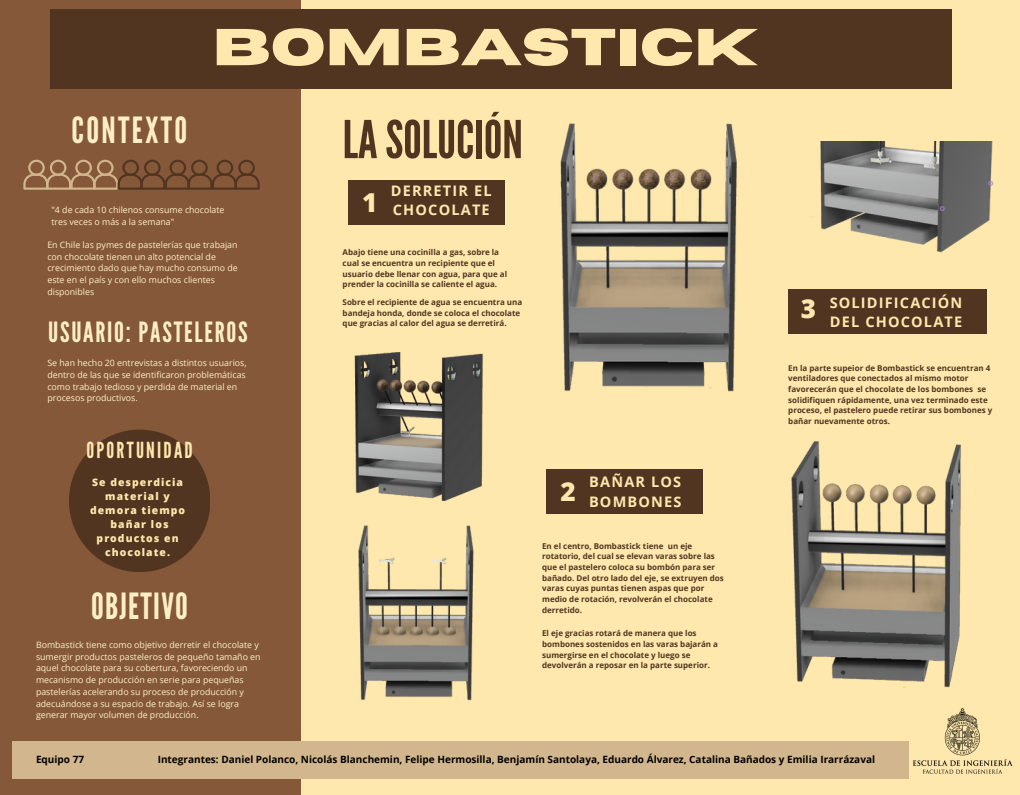
<style>
.page{position:relative;width:1020px;height:795px;background:#ffe8ad}
.page>*{position:absolute;margin:0;border:0;box-sizing:border-box;transform-origin:0 0}
.t1{font:52px "League Gothic";color:#523520}
.t2{font:700 51.6px "Horizon";color:#ffe8ad}
.t3{font:36px "League Gothic";letter-spacing:.05em;color:#ffefc5}
.t4{font:28px "League Gothic";letter-spacing:.065em;color:#ffefc5}
.t5{font:800 26px "Open Sans";color:#ffe8ad}
.t6{font:22px "League Gothic";letter-spacing:.1em;color:#ffe8ad}
.t7{font:700 14.4px "Open Sans";letter-spacing:.08em;color:#ffe8ad}
.t8{font:800 10.4px/14px "Open Sans";letter-spacing:.1em;color:#ffe8ad;text-align:center}
.t9{font:700 10px "Open Sans";color:#000}
.t10{font:8.8px/11.6px "Open Sans";color:#ffefc5}
.t11{font:700 8px/10.8px "Open Sans";color:#523520}
</style>
<div class="page">
<div style="left:0;top:0;width:300px;height:795px;background:#845839"></div>
<svg style="left:23px;top:160px;width:237px;height:30px"></svg>
<div style="left:12px;top:742px;width:896px;height:37px;background:#d2b68d"></div>
<div style="left:50px;top:9px;width:902px;height:80px;background:#523520"></div>
<div style="left:69px;top:430px;width:140px;height:142px;background:#523520;border-radius:50%"></div>
<img style="left:812px;top:142px;width:182px;height:111px">
<div style="left:349px;top:180px;width:156px;height:45px;background:#523520"></div>
<div style="left:547px;top:470px;width:156px;height:44px;background:#523520"></div>
<div style="left:788px;top:289px;width:198px;height:45px;background:#523520"></div>
<img style="left:908px;top:718px;width:105px;height:61px">
<img style="left:791px;top:441px;width:185px;height:277px">
<img style="left:354px;top:352px;width:129px;height:149px">
<img style="left:358px;top:525px;width:116px;height:176px">
<img style="left:560px;top:123px;width:177px;height:269px">
<p class="t3" style="left:72px;top:110px;width:117px">CONTEXTO</p>
<p class="t2" style="left:213px;top:22px;width:547px">BOMBASTICK</p>
<p class="t1" style="left:343px;top:110px;width:182px">LASOLUCIÓN</p>
<p class="t10" style="left:51px;top:204px;width:175px">"4 de cada 10 chilenos consume chocolate tres veces o más a la semana"</p>
<p class="t10" style="left:47px;top:239px;width:192px">En Chile las pymes de pastelerías que trabajan con chocolate tienen un alto potencial de crecimiento dado que hay mucho consumo de este en el país y con ello muchos clientes disponibles</p>
<p class="t4" style="left:48px;top:316px;width:201px">USUARIO: PASTELEROS</p>
<p class="t10" style="left:47px;top:357px;width:201px">Se han hecho 20 entrevistas a distintos usuarios, dentro de las que se identificaron problemáticas como trabajo tedioso y perdida de material en procesos productivos.</p>
<p class="t6" style="left:87px;top:437px;width:108px">OPORTUNIDAD</p>
<p class="t8" style="left:90px;top:475px;width:97px">Se desperdicia material y demora tiempo</p>
<p class="t8" style="left:97px;top:517px;width:84px">bañar los productos en chocolate.</p>
<p class="t3" style="left:91px;top:585px;width:99px">OBJETIVO</p>
<p class="t10" style="left:36px;top:639px;width:226px">Bombastick tiene como objetivo derretir el chocolate y sumergir productos pasteleros de pequeño tamaño en aquel chocolate para su cobertura, favoreciendo un mecanismo de producción en serie para pequeñas pastelerías acelerando su proceso de producción y adecuándose a su espacio de trabajo. Así se logra generar mayor volumen de producción.</p>
<p class="t5" style="left:362px;top:184px;width:17px">1</p>
<p class="t7" style="left:391px;top:181px;width:102px">DERRETIR EL</p>
<p class="t7" style="left:393px;top:200px;width:98px">CHOCOLATE</p>
<p class="t11" style="left:343px;top:247px;width:166px">Abajo tiene una cocinilla a gas, sobre la cual se encuentra un recipiente que el usuario debe llenar con agua, para que al prender la cocinilla se caliente el agua.</p>
<p class="t11" style="left:343px;top:297px;width:181px">Sobre el recipiente de agua se encuentra una bandeja honda, donde se coloca el chocolate que gracias al calor del agua se derretirá.</p>
<p class="t5" style="left:560px;top:473px;width:17px">2</p>
<p class="t7" style="left:589px;top:472px;width:94px">BAÑAR LOS</p>
<p class="t7" style="left:589px;top:491px;width:94px">BOMBONES</p>
<p class="t11" style="left:542px;top:540px;width:183px">En el centro, Bombastick tiene un eje rotatorio, del cual se elevan varas sobre las que el pastelero coloca su bombón para ser bañado. Del otro lado del eje, se extruyen dos varas cuyas puntas tienen aspas que por medio de rotación, revolverán el chocolate derretido.</p>
<p class="t11" style="left:542px;top:628px;width:177px">El eje gracias rotará de manera que los bombones sostenidos en las varas bajarán a sumergirse en el chocolate y luego se devolverán a reposar en la parte superior.</p>
<p class="t5" style="left:801px;top:291px;width:17px">3</p>
<p class="t7" style="left:830px;top:292px;width:134px">SOLIDIFICACIÓN</p>
<p class="t7" style="left:830px;top:312px;width:134px">DEL CHOCOLATE</p>
<p class="t11" style="left:788px;top:362px;width:206px">En la parte supeior de Bombastick se encuentran 4 ventiladores que conectados al mismo motor favorecerán que el chocolate de los bombones se solidifiquen rápidamente, una vez terminado este proceso, el pastelero puede retirar sus bombones y bañar nuevamente otros.</p>
<p class="t9" style="left:36px;top:752px;width:50px">Equipo 77</p>
<p class="t9" style="left:158px;top:752px;width:719px">Integrantes: Daniel Polanco, Nicolás Blanchemin, Felipe Hermosilla, Benjamín Santolaya, Eduardo Álvarez, Catalina Bañados y Emilia Irarrázaval</p>
</div>
